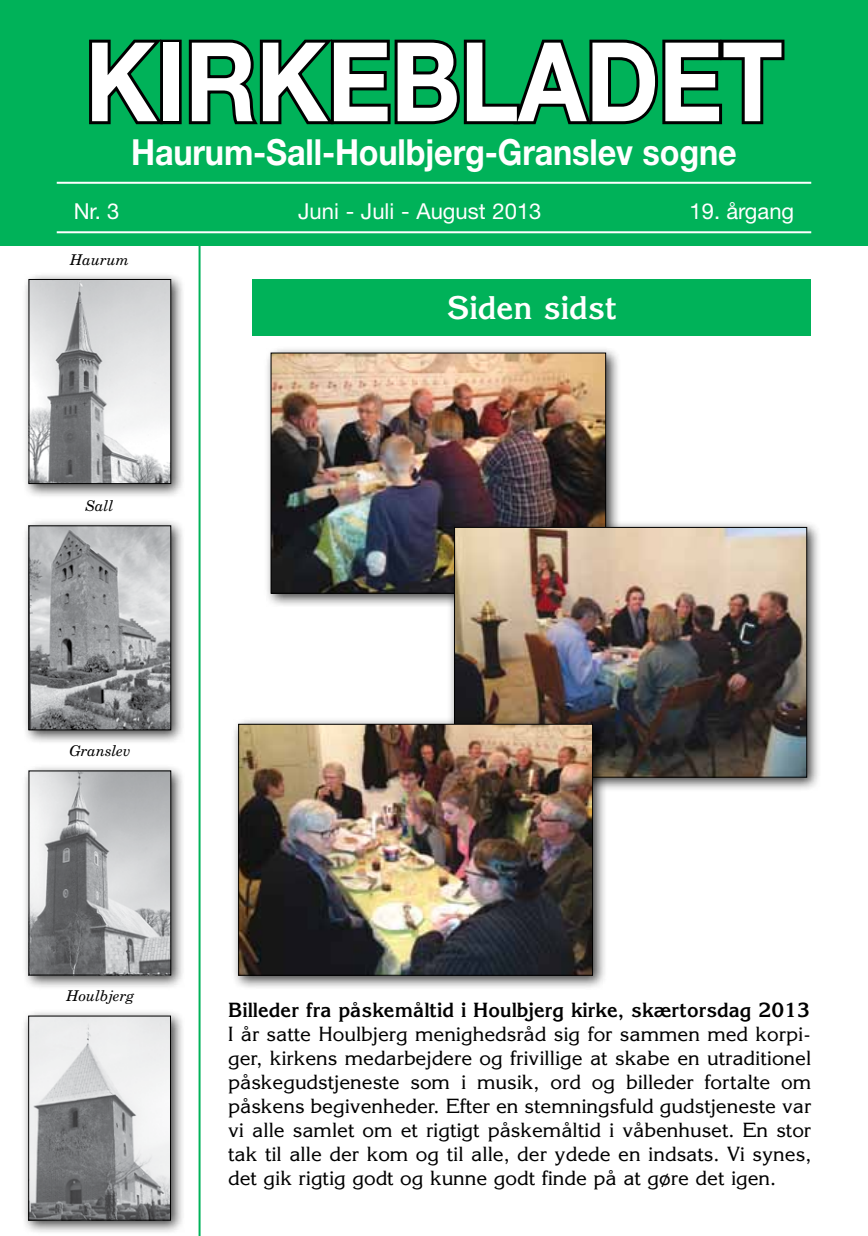
<style>
.page{position:relative;width:868px;height:1236px;background:#fff}
.page>*{position:absolute;margin:0;border:0;box-sizing:border-box;transform-origin:0 0}
.t1{font:700 110px "Helvetica Neue";letter-spacing:-.005em;color:#fff;scale:.9 1}
.t2{font:700 36px "Helvetica Neue";letter-spacing:-.005em;color:#fff;scale:.9 1}
.t3{font:700 32px "Korinna";color:#fff}
.t4{font:22px "Helvetica Neue";color:#fff}
.t5{font:20px/24px "Korinna";color:#000;text-align:justify}
.t6{font:700 20px "Korinna";color:#000}
.t7{font:italic 14.8px "New Century Schlbk";color:#000}
</style>
<div class="page">
<div style="left:0;top:0;width:867px;height:246px;background:#00b259"></div>
<svg style="left:89px;top:39px;width:79px;height:86px"></svg>
<div style="left:160px;top:40px;width:22px;height:84px;border:6px solid #000"></div>
<svg style="left:188px;top:39px;width:597px;height:86px"></svg>
<hr style="left:57px;top:182px;width:754px;height:2px;background:#fff">
<hr style="left:57px;top:231px;width:754px;height:2px;background:#fff">
<div style="left:22px;top:272px;width:164px;height:227px;background:#000;opacity:.75"></div>
<img style="left:31px;top:281px;width:138px;height:201px">
<div style="left:29px;top:279px;width:142px;height:205px;border:1px solid #000"></div>
<div style="left:22px;top:518px;width:164px;height:227px;background:#000;opacity:.75"></div>
<img style="left:31px;top:527px;width:138px;height:201px">
<div style="left:29px;top:525px;width:142px;height:205px;border:1px solid #000"></div>
<div style="left:22px;top:764px;width:164px;height:226px;background:#000;opacity:.75"></div>
<img style="left:31px;top:773px;width:138px;height:200px">
<div style="left:29px;top:771px;width:142px;height:204px;border:1px solid #000"></div>
<div style="left:21px;top:1009px;width:165px;height:227px;background:#000;opacity:.75"></div>
<img style="left:30px;top:1018px;width:139px;height:200px">
<div style="left:28px;top:1016px;width:143px;height:204px;border:1px solid #000"></div>
<div style="left:264px;top:346px;width:357px;height:263px;background:#000;opacity:.75"></div>
<img style="left:273px;top:355px;width:331px;height:237px">
<div style="left:271px;top:353px;width:335px;height:241px;border:1px solid #000"></div>
<div style="left:447px;top:520px;width:374px;height:272px;background:#000;opacity:.75"></div>
<img style="left:456px;top:529px;width:348px;height:246px">
<div style="left:454px;top:527px;width:352px;height:250px;border:1px solid #000"></div>
<div style="left:252px;top:279px;width:559px;height:57px;background:#00b259"></div>
<hr style="left:198px;top:244px;width:2px;height:992px;background:#00b259">
<div style="left:231px;top:717px;width:376px;height:274px;background:#000;opacity:.75"></div>
<img style="left:240px;top:726px;width:350px;height:248px">
<div style="left:238px;top:724px;width:354px;height:252px;border:1px solid #000"></div>
<h1 class="t1" style="left:85px;top:14px;width:776px">KIRKEBLADET</h1>
<h2 class="t2" style="left:131px;top:130px;width:674px">Haurum-Sall-Houlbjerg-Granslev sogne</h2>
<p class="t4" style="left:74px;top:198px;width:47px">Nr. 3</p>
<p class="t4" style="left:298px;top:198px;width:245px">Juni - Juli - August 2013</p>
<p class="t4" style="left:689px;top:198px;width:106px">19. årgang</p>
<p class="t7" style="left:70px;top:250px;width:60px">Haurum</p>
<p class="t7" style="left:85px;top:497px;width:30px">Sall</p>
<p class="t7" style="left:69px;top:742px;width:63px">Granslev</p>
<p class="t7" style="left:66px;top:987px;width:69px">Houlbjerg</p>
<h3 class="t3" style="left:446px;top:288px;width:172px">Siden sidst</h3>
<p class="t6" style="left:228px;top:997px;width:583px">Billeder fra påskemåltid i Houlbjerg kirke, skærtorsdag 2013</p>
<p class="t5" style="left:228px;top:1021px;width:584px">I år satte Houlbjerg menighedsråd sig for sammen med korpi&shy;ger, kirkens medarbejdere og frivillige at skabe en utraditionel påskegudstjeneste som i musik, ord og billeder fortalte om påskens begivenheder. Efter en stemningsfuld gudstjeneste var vi alle samlet om et rigtigt påskemåltid i våbenhuset. En stor tak til alle der kom og til alle, der ydede en indsats. Vi synes, det gik rigtig godt og kunne godt finde på at gøre det igen.</p>
</div>
